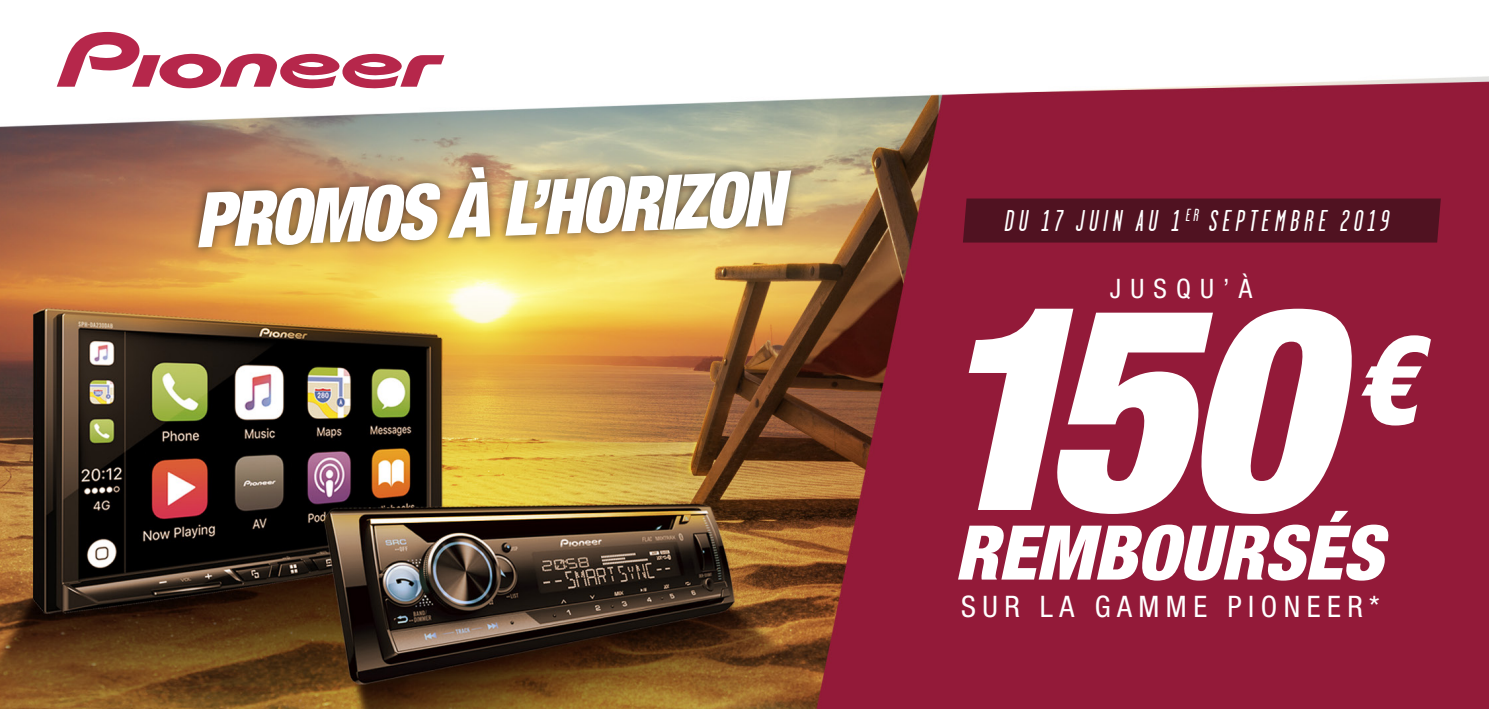
<style>
.page{position:relative;width:1489px;height:709px;background:#fff}
.page>*{position:absolute;margin:0;border:0;box-sizing:border-box;transform-origin:0 0}
.t1{font:italic 900 condensed 284.25px "Helvetica Neue";color:#fff}
.t2{font:italic 900 condensed 125px "Helvetica Neue";color:#fff}
.t3{font:italic 900 condensed 76.25px "Helvetica Neue";color:#fff;scale:.95 1}
.t4{font:italic 900 condensed 75.5px "Helvetica Neue";color:#fff}
.t5{font:italic 30px "Garage Gothic";color:#fff}
.t6{font:condensed 29.75px "Helvetica Neue LT Pro";letter-spacing:.22em;color:#fff}
.t7{font:condensed 26.75px "Helvetica Neue LT Pro";letter-spacing:.34em;color:#fff}
</style>
<div class="page">
<img style="left:0;top:31px;width:1488px;height:678px">
<svg style="left:57px;top:32px;width:387px;height:57px"></svg>
<div style="left:962px;top:198px;width:478px;height:44px;background:#501221"></div>
<div style="left:188px;top:157px;width:612px;height:100px;background:#231f20;opacity:.75"></div>
<p class="t3" style="left:193px;top:172px;width:622px;rotate:-2deg">PROMOS À L’HORIZON</p>
<p class="t5" style="left:1003px;top:205px;width:391px">DU 17 JUIN AU 1<sup>ER</sup> SEPTEMBRE 2019</p>
<p class="t7" style="left:1109px;top:273px;width:144px">JUSQU’À</p>
<p class="t1" style="left:925px;top:233px;width:405px">150</p>
<p class="t2" style="left:1353px;top:302px;width:67px">€</p>
<p class="t4" style="left:954px;top:506px;width:429px">REMBOURSÉS</p>
<p class="t6" style="left:961px;top:589px;width:420px">SUR LA GAMME PIONEER*</p>
</div>
